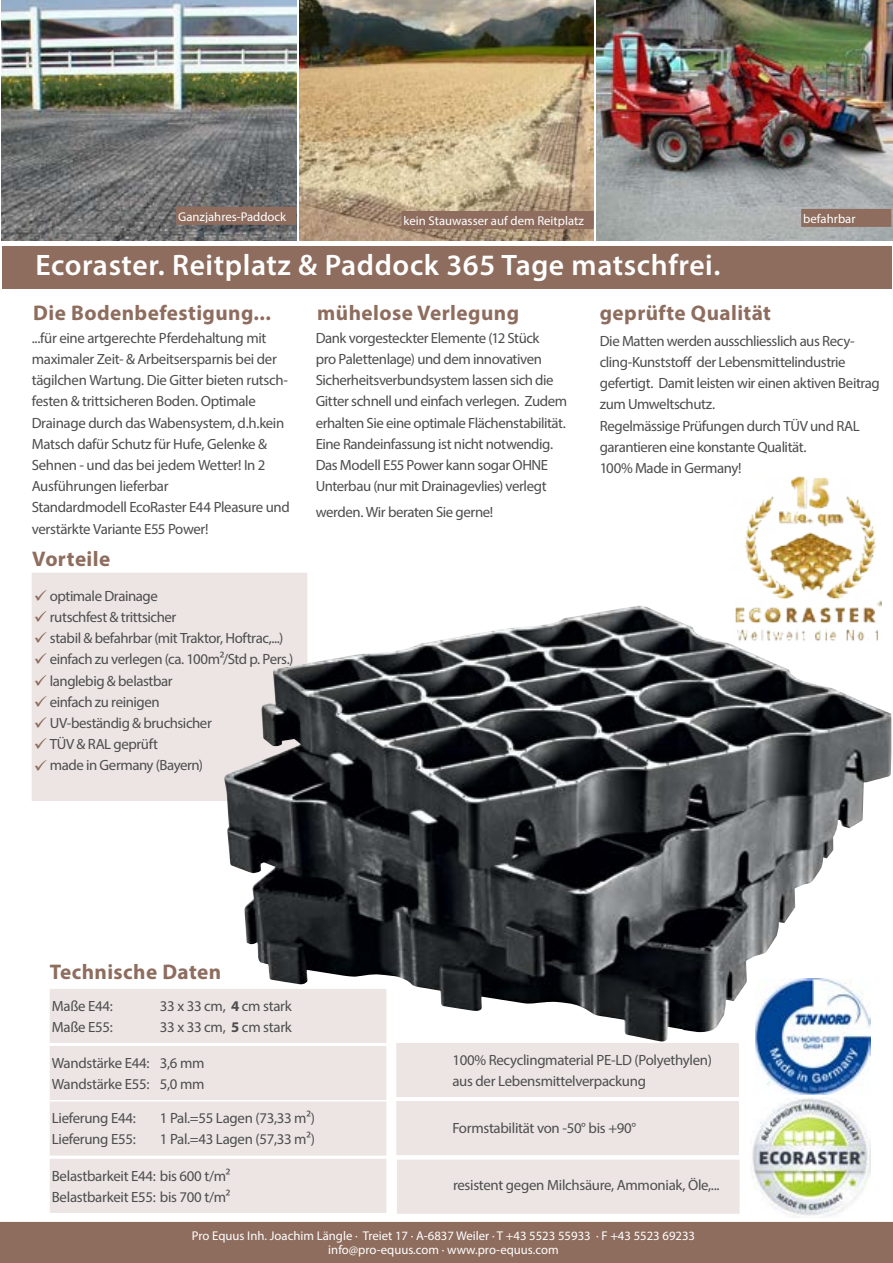
<style>
.page{position:relative;width:893px;height:1263px;background:#fff}
.page>*{position:absolute;margin:0;border:0;box-sizing:border-box;transform-origin:0 0}
.t1{font:600 29.7px "Myriad Pro";letter-spacing:.02em;color:#fff}
.t2{font:700 21.15px "Myriad Pro";letter-spacing:.02em;color:#8e6d5e}
.t3{font:14.85px/21.1px "Myriad Pro";letter-spacing:-.025em;color:#4d4d4f}
.t4{font:12.75px/14px "Myriad Pro";color:#fff;text-align:center}
.s1{color:#8e6d5e}
.s2{font-weight:700}
</style>
<div class="page">
<img style="left:755px;top:983px;width:115px;height:111px">
<img style="left:2px;top:0;width:294px;height:240px">
<img style="left:299px;top:0;width:295px;height:240px">
<img style="left:597px;top:0;width:296px;height:240px">
<div style="left:2px;top:246px;width:889px;height:43px;background:#8e6d5e"></div>
<div style="left:177px;top:208px;width:118px;height:16px;background:#8e6d5e"></div>
<div style="left:176px;top:207px;width:120px;height:18px;border:2px solid #8e6d5e"></div>
<div style="left:402px;top:212px;width:191px;height:16px;background:#8e6d5e"></div>
<div style="left:401px;top:211px;width:193px;height:18px;border:2px solid #8e6d5e"></div>
<div style="left:802px;top:210px;width:88px;height:16px;background:#8e6d5e"></div>
<div style="left:801px;top:209px;width:90px;height:18px;border:2px solid #8e6d5e"></div>
<div style="left:0;top:1222px;width:893px;height:41px;background:#8e6d5e"></div>
<div style="left:51px;top:990px;width:334px;height:52px;background:#ece5e3"></div>
<div style="left:50px;top:989px;width:336px;height:54px;border:2px solid #ece5e3"></div>
<div style="left:397px;top:1102px;width:341px;height:52px;background:#ece5e3"></div>
<div style="left:396px;top:1101px;width:343px;height:54px;border:2px solid #ece5e3"></div>
<div style="left:397px;top:1044px;width:341px;height:52px;background:#ece5e3"></div>
<div style="left:396px;top:1043px;width:343px;height:54px;border:2px solid #ece5e3"></div>
<div style="left:51px;top:1102px;width:334px;height:52px;background:#ece5e3"></div>
<div style="left:50px;top:1101px;width:336px;height:54px;border:2px solid #ece5e3"></div>
<div style="left:51px;top:1047px;width:334px;height:52px;background:#ece5e3"></div>
<div style="left:50px;top:1046px;width:336px;height:54px;border:2px solid #ece5e3"></div>
<div style="left:51px;top:1160px;width:334px;height:52px;background:#ece5e3"></div>
<div style="left:50px;top:1159px;width:336px;height:54px;border:2px solid #ece5e3"></div>
<div style="left:398px;top:1161px;width:340px;height:52px;background:#ece5e3"></div>
<div style="left:397px;top:1159px;width:342px;height:55px;border:2px solid #ece5e3"></div>
<img style="left:745px;top:476px;width:137px;height:165px">
<div style="left:33px;top:574px;width:273px;height:226px;background:#ece5e3"></div>
<div style="left:32px;top:573px;width:275px;height:228px;border:2px solid #ece5e3"></div>
<img style="left:224px;top:606px;width:618px;height:436px">
<img style="left:750px;top:1097px;width:120px;height:120px">
<p class="t4" style="left:178px;top:210px;width:110px">Ganzjahres-Paddock</p>
<p class="t4" style="left:403px;top:214px;width:182px">kein Stauwasser auf dem Reitplatz</p>
<p class="t4" style="left:803px;top:212px;width:54px">befahrbar</p>
<h1 class="t1" style="left:35px;top:254px;width:687px">Ecoraster. Reitplatz &amp; Paddock 365 Tage matschfrei.</h1>
<h2 class="t2" style="left:317px;top:305px;width:203px">mühelose Verlegung</h2>
<h2 class="t2" style="left:600px;top:305px;width:173px">geprüfte Qualität</h2>
<p class="t3" style="left:316px;top:327px;width:253px">Dank vorgesteckter Elemente (12 Stück<br>pro Palettenlage) und dem innovativen Sicherheitsverbundsystem lassen sich die Gitter schnell und einfach verlegen. Zudem erhalten Sie eine optimale Flächenstabilität.<br>Eine Randeinfassung ist nicht notwendig.<br>Das Modell E55 Power kann sogar OHNE Unterbau (nur mit Drainagevlies) verlegt</p>
<p class="t3" style="left:316px;top:501px;width:179px">werden. Wir beraten Sie gerne!</p>
<h2 class="t2" style="left:33px;top:305px;width:239px">Die Bodenbefestigung...</h2>
<p class="t3" style="left:32px;top:327px;width:260px">...für eine artgerechte Pferdehaltung mit maximaler Zeit- &amp; Arbeitsersparnis bei der tägilchen Wartung. Die Gitter bieten rutsch&shy;festen &amp; trittsicheren Boden. Optimale Drainage durch das Wabensystem, d.h.kein Matsch dafür Schutz für Hufe, Gelenke &amp; Sehnen - und das bei jedem Wetter! In 2<br>Ausführungen lieferbar<br>Standardmodell EcoRaster E44 Pleasure und verstärkte Variante E55 Power!</p>
<p class="t3" style="left:600px;top:330px;width:282px">Die Matten werden ausschliesslich aus Recy&shy;cling-Kunststoff der Lebensmittelindustrie gefertigt. Damit leisten wir einen aktiven Beitrag zum Umweltschutz.<br>Regelmässige Prüfungen durch TÜV und RAL garantieren eine konstante Qualität.<br>100% Made in Germany!</p>
<h2 class="t2" style="left:32px;top:550px;width:80px">Vorteile</h2>
<p class="t3" style="left:34px;top:586px;width:126px"><span class="s1">✓</span> optimale Drainage</p>
<p class="t3" style="left:34px;top:607px;width:144px"><span class="s1">✓</span> rutschfest &amp; trittsicher</p>
<p class="t3" style="left:34px;top:628px;width:251px"><span class="s1">✓</span> stabil &amp; befahrbar (mit Traktor, Hoftrac,...)</p>
<p class="t3" style="left:34px;top:649px;width:261px"><span class="s1">✓</span> einfach zu verlegen (ca. 100m²/Std p. Pers.)</p>
<p class="t3" style="left:34px;top:670px;width:140px"><span class="s1">✓</span> langlebig &amp; belastbar</p>
<p class="t3" style="left:34px;top:692px;width:127px"><span class="s1">✓</span> einfach zu reinigen</p>
<p class="t3" style="left:34px;top:713px;width:180px"><span class="s1">✓</span> UV-beständig &amp; bruchsicher</p>
<p class="t3" style="left:34px;top:734px;width:126px"><span class="s1">✓</span> TÜV &amp; RAL geprüft</p>
<p class="t3" style="left:34px;top:755px;width:171px"><span class="s1">✓</span> made in Germany (Bayern)</p>
<h2 class="t2" style="left:50px;top:964px;width:173px">Technische Daten</h2>
<p class="t3" style="left:52px;top:995px;width:63px">Maße E44:</p>
<p class="t3" style="left:160px;top:995px;width:134px">33 x 33 cm, <span class="s2">4</span> cm stark</p>
<p class="t3" style="left:52px;top:1017px;width:63px">Maße E55:</p>
<p class="t3" style="left:160px;top:1017px;width:134px">33 x 33 cm, <span class="s2">5</span> cm stark</p>
<p class="t3" style="left:52px;top:1052px;width:154px">Wandstärke E44: 3,6 mm<br>Wandstärke E55: 5,0 mm</p>
<p class="t3" style="left:52px;top:1108px;width:85px">Lieferung E44:</p>
<p class="t3" style="left:160px;top:1108px;width:157px">1 Pal.=55 Lagen (73,33 m²)</p>
<p class="t3" style="left:52px;top:1129px;width:85px">Lieferung E55:</p>
<p class="t3" style="left:160px;top:1129px;width:157px">1 Pal.=43 Lagen (57,33 m²)</p>
<p class="t3" style="left:452px;top:1049px;width:261px">100% Recyclingmaterial PE-LD (Polyethylen) aus der Lebensmittelverpackung</p>
<p class="t3" style="left:452px;top:1118px;width:185px">Formstabilität von -50° bis +90°</p>
<p class="t3" style="left:52px;top:1165px;width:180px">Belastbarkeit E44: bis 600 t/m²<br>Belastbarkeit E55: bis 700 t/m²</p>
<p class="t3" style="left:453px;top:1175px;width:268px">resistent gegen Milchsäure, Ammoniak, Öle,...</p>
<p class="t4" style="left:192px;top:1229px;width:505px">Pro Equus Inh. Joachim Längle · Treiet 17 · A-6837 Weiler · T +43 5523 55933 · F +43 5523 69233 info@pro-equus.com · www.pro-equus.com</p>
</div>
